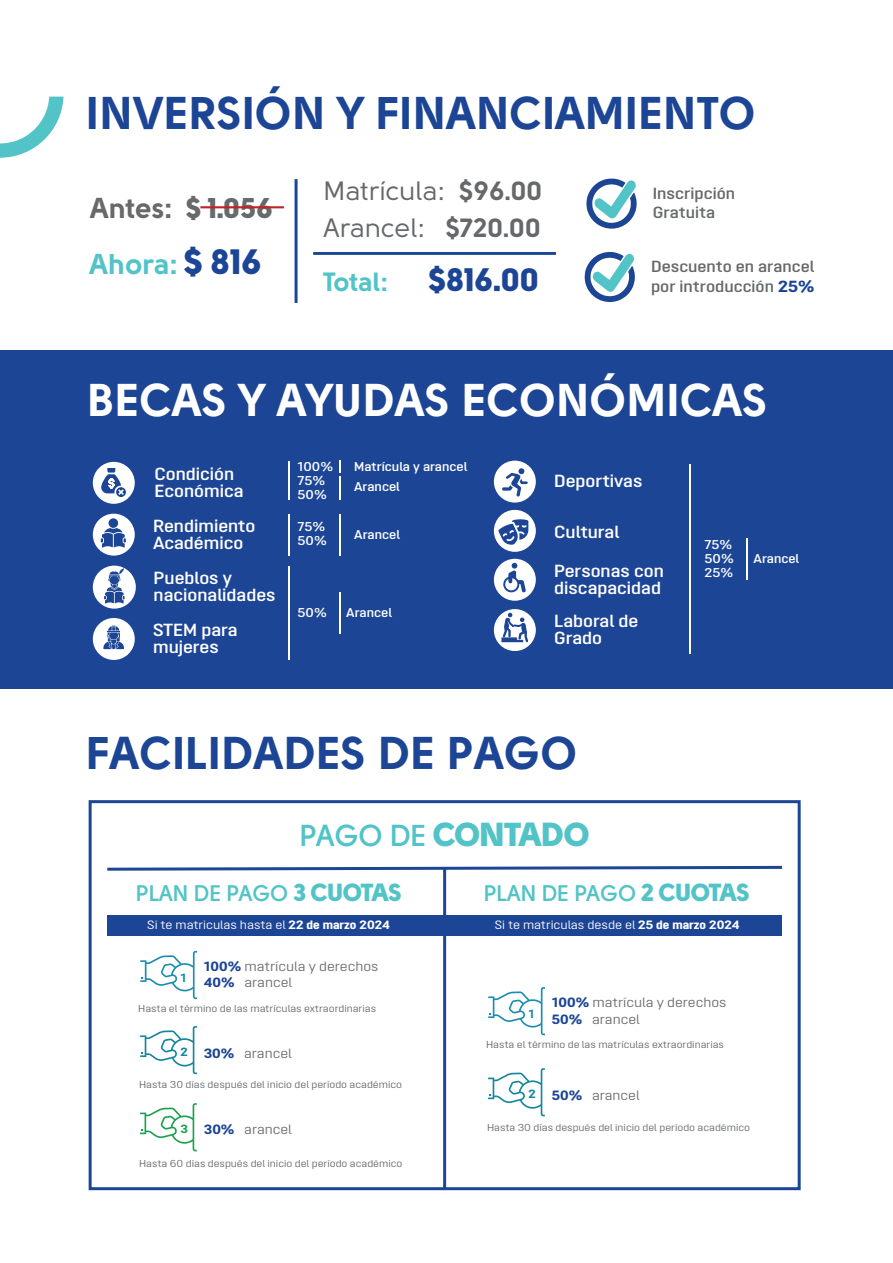
<style>
.page{position:relative;width:893px;height:1263px;background:#fff}
.page>*{position:absolute;margin:0;border:0;box-sizing:border-box;transform-origin:0 0}
.t1{font:45.6px "Solomon Sans Bold";color:#1c4595}
.t2{font:45.6px "Solomon Sans Bold";color:#fff}
.t3{font:33.15px "Solomon Sans Black";letter-spacing:-.04em;color:#52c3c6}
.t4{font:32.55px "Solomon Sans Black";color:#1c4595}
.t5{font:28.5px/55.7px "Solomon Sans Bold";color:#67696a}
.t6{font:26.4px "Solomon Sans Normal";color:#65696b}
.t7{font:700 22.5px "Solomon Sans Semi";letter-spacing:-.025em;color:#52c3c6}
.t8{font:600 17.55px/17.5px "Opinion Pro Extended";color:#fff}
.t9{font:600 16.2px/19.4px "Opinion Pro Extended";color:#646a6c}
.t10{font:600 16.05px/19.4px "Opinion Pro Extended";color:#646a6c}
.t11{font:13.35px/16px "Opinion Pro Extended";color:#6c6d70}
.t12{font:600 12.75px/14.1px "Opinion Pro Extended";color:#fff}
.t13{font:12.15px "Opinion Pro Extended";color:#fff}
.t14{font:800 11.85px "Opinion Pro Extended";color:#1c8db0}
.t15{font:800 11.85px "Opinion Pro Extended";color:#16869b}
.t16{font:800 11.85px "Opinion Pro Extended";color:#1aa24e}
.t17{font:10.05px "Opinion Pro Extended";color:#65696b}
.s1{font-family:"Solomon Sans Bold"}
.s2{font-family:"Solomon Sans Black"}
.s3{color:#52c3c6}
.s4{font-family:"Solomon Sans Black";font-size:35.25px;color:#1c4595}
.s5{font-family:"Solomon Sans Bold";font-size:26.4px;color:#52c3c6}
.s6{font-weight:800;color:#1c4595}
.s7{font-family:"Solomon Sans Semi";font-weight:700;font-size:30.15px}
.s8{font-family:"Solomon Sans Black";font-weight:400;font-size:24.75px}
.s9{font-weight:800}
</style>
<div class="page">
<svg style="left:0;top:97px;width:63px;height:61px"></svg>
<svg style="left:107px;top:865px;width:675px;height:7px"></svg>
<hr style="left:443px;top:868px;width:3px;height:321px;background:#1c4595">
<div style="left:89px;top:800px;width:712px;height:390px;border:3px solid #1c4595"></div>
<svg style="left:488px;top:987px;width:57px;height:48px"></svg>
<svg style="left:488px;top:1068px;width:57px;height:48px"></svg>
<div style="left:445px;top:915px;width:337px;height:20px;background:#1c4595"></div>
<svg style="left:140px;top:951px;width:57px;height:48px"></svg>
<svg style="left:140px;top:1026px;width:57px;height:48px"></svg>
<svg style="left:140px;top:1103px;width:57px;height:48px"></svg>
<div style="left:107px;top:915px;width:338px;height:21px;background:#1c4595"></div>
<div style="left:0;top:350px;width:893px;height:338px;background:#1c4595"></div>
<svg style="left:93px;top:514px;width:42px;height:42px"></svg>
<hr style="left:289px;top:514px;width:1px;height:42px;background:#fff">
<hr style="left:340px;top:514px;width:1px;height:42px;background:#fff">
<svg style="left:93px;top:462px;width:42px;height:42px"></svg>
<hr style="left:289px;top:461px;width:1px;height:38px;background:#fff">
<svg style="left:340px;top:461px;width:1px;height:38px"></svg>
<svg style="left:93px;top:618px;width:42px;height:42px"></svg>
<svg style="left:494px;top:559px;width:42px;height:42px"></svg>
<svg style="left:494px;top:461px;width:42px;height:42px"></svg>
<hr style="left:689px;top:464px;width:2px;height:190px;background:#fff">
<hr style="left:746px;top:538px;width:1px;height:42px;background:#fff">
<svg style="left:494px;top:609px;width:42px;height:42px"></svg>
<svg style="left:494px;top:510px;width:42px;height:42px"></svg>
<svg style="left:93px;top:566px;width:43px;height:43px"></svg>
<hr style="left:289px;top:566px;width:1px;height:94px;background:#fff">
<hr style="left:340px;top:592px;width:1px;height:42px;background:#fff">
<hr style="left:313px;top:252px;width:243px;height:3px;background:#1c4595">
<hr style="left:200px;top:206px;width:84px;height:2px;background:#c12425">
<svg style="left:586px;top:179px;width:51px;height:50px"></svg>
<svg style="left:585px;top:252px;width:50px;height:50px"></svg>
<hr style="left:295px;top:179px;width:3px;height:124px;background:#1c4595">
<h1 class="t1" style="left:87px;top:86px;width:671px">INVERSIÓN Y FINANCIAMIENTO</h1>
<h3 class="t6" style="left:323px;top:176px;width:221px">Matrícula: <span class="s1">$96.00</span></h3>
<h3 class="t5" style="left:90px;top:180px;width:185px">Antes: <span class="s2">$ 1.056<br></span><span class="s3">Ahora:</span> <span class="s4">$ 816</span></h3>
<h3 class="t9" style="left:653px;top:184px;width:84px">Inscripción<br>Gratuita</h3>
<h3 class="t6" style="left:323px;top:213px;width:220px">Arancel: <span class="s1">$720.00</span></h3>
<h3 class="t4" style="left:323px;top:260px;width:218px"><span class="s5">Total:</span> $816.00</h3>
<h3 class="t10" style="left:651px;top:257px;width:165px">Descuento en arancel por introducción <span class="s6">25%</span></h3>
<h1 class="t2" style="left:87px;top:373px;width:682px">BECAS Y AYUDAS ECONÓMICAS</h1>
<h3 class="t8" style="left:154px;top:465px;width:91px">Condición<br>Económica</h3>
<p class="t12" style="left:298px;top:459px;width:37px">100%<br>75%<br>50%</p>
<p class="t12" style="left:354px;top:456px;width:115px;line-height:20.5px">Matrícula y arancel<br>Arancel</p>
<h3 class="t8" style="left:153px;top:516px;width:104px">Rendimiento<br>Académico</h3>
<p class="t12" style="left:298px;top:520px;width:31px">75%<br>50%</p>
<p class="t12" style="left:354px;top:527px;width:47px">Arancel</p>
<h3 class="t8" style="left:154px;top:569px;width:123px">Pueblos y nacionalidades</h3>
<h3 class="t8" style="left:153px;top:621px;width:86px">STEM para mujeres</h3>
<p class="t12" style="left:298px;top:605px;width:31px">50%</p>
<p class="t12" style="left:346px;top:606px;width:47px">Arancel</p>
<h3 class="t8" style="left:554px;top:472px;width:90px">Deportivas</h3>
<h3 class="t8" style="left:554px;top:523px;width:67px">Cultural</h3>
<h3 class="t8" style="left:554px;top:561px;width:111px">Personas con discapacidad</h3>
<h3 class="t8" style="left:554px;top:612px;width:86px">Laboral de<br>Grado</h3>
<h1 class="t1" style="left:86px;top:726px;width:493px">FACILIDADES DE PAGO</h1>
<p class="t12" style="left:704px;top:537px;width:31px;text-align:justify">75% 50% 25%</p>
<p class="t12" style="left:754px;top:551px;width:47px">Arancel</p>
<h2 class="t3" style="left:299px;top:814px;width:293px"><span class="s7">PAGO DE</span> CONTADO</h2>
<h3 class="t7" style="left:483px;top:880px;width:268px">PLAN DE PAGO <span class="s8">2 CUOTAS</span></h3>
<h3 class="t7" style="left:136px;top:880px;width:268px">PLAN DE PAGO <span class="s8">3 CUOTAS</span></h3>
<p class="t13" style="left:147px;top:918px;width:244px">Si te matriculas hasta el <span class="s9">22 de marzo 2024</span></p>
<h3 class="t11" style="left:204px;top:958px;width:176px"><span class="s6">100%</span> matrícula y derechos<br><span class="s6">40%</span> arancel</h3>
<p class="t14" style="left:181px;top:970px;width:7px">1</p>
<p class="t17" style="left:138px;top:1002px;width:239px">Hasta el término de las matrículas extraordinarias</p>
<p class="t15" style="left:181px;top:1045px;width:9px">2</p>
<p class="t17" style="left:139px;top:1079px;width:264px">Hasta 30 días después del inicio del período académico</p>
<h3 class="t11" style="left:204px;top:1045px;width:89px"><span class="s6">30%</span> arancel</h3>
<h3 class="t11" style="left:204px;top:1121px;width:89px"><span class="s6">30%</span> arancel</h3>
<p class="t16" style="left:181px;top:1122px;width:9px">3</p>
<p class="t17" style="left:139px;top:1157px;width:265px">Hasta 60 días después del inicio del período académico</p>
<p class="t13" style="left:495px;top:918px;width:246px">Si te matriculas desde el <span class="s9">25 de marzo 2024</span></p>
<h3 class="t11" style="left:552px;top:995px;width:176px"><span class="s6">100%</span> matrícula y derechos<br><span class="s6">50%</span> arancel</h3>
<p class="t14" style="left:529px;top:1007px;width:7px">1</p>
<p class="t17" style="left:486px;top:1038px;width:239px">Hasta el término de las matrículas extraordinarias</p>
<p class="t15" style="left:529px;top:1087px;width:9px">2</p>
<p class="t17" style="left:487px;top:1121px;width:264px">Hasta 30 días después del inicio del período académico</p>
<h3 class="t11" style="left:552px;top:1087px;width:89px"><span class="s6">50%</span> arancel</h3>
</div>
